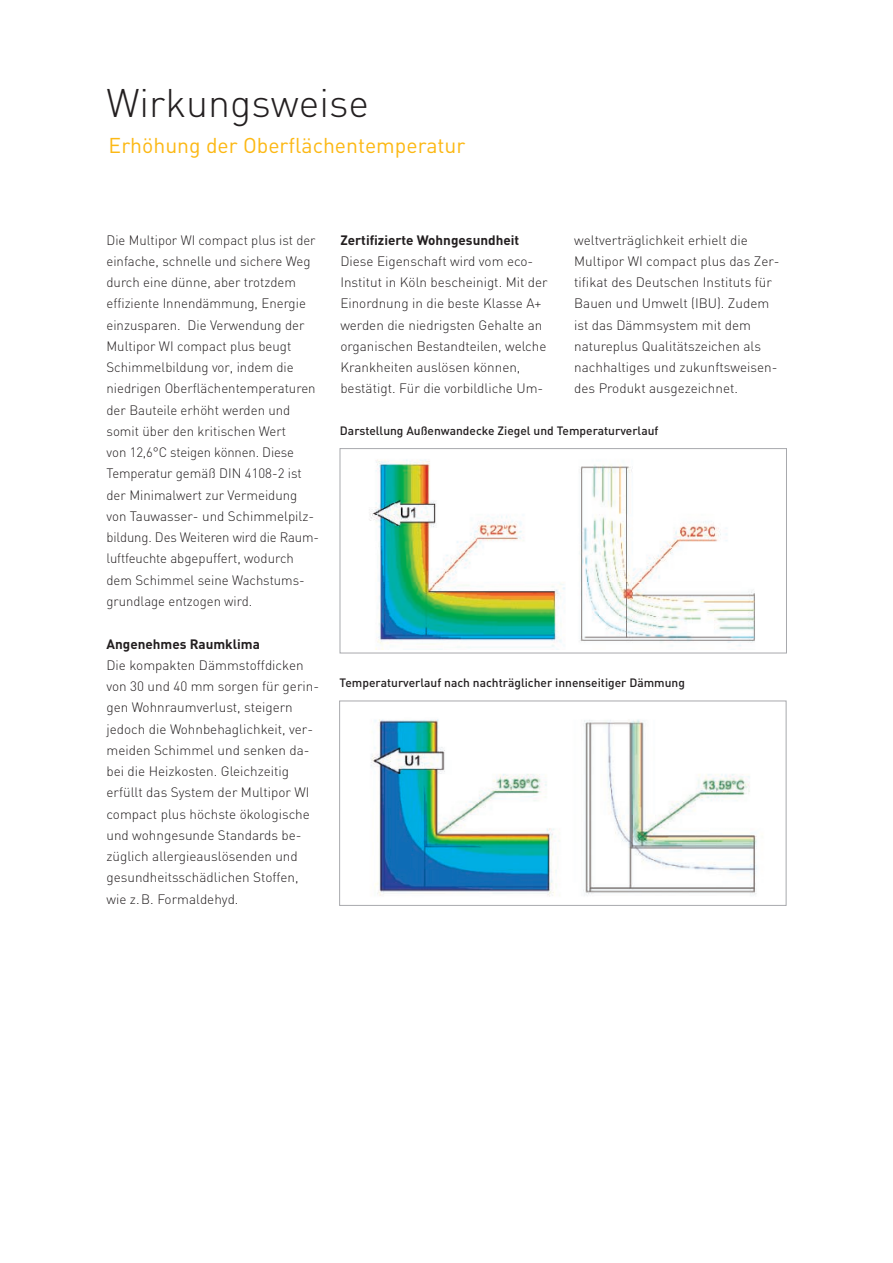
<style>
.page{position:relative;width:893px;height:1263px;background:#fff}
.page>*{position:absolute;margin:0;border:0;box-sizing:border-box;transform-origin:0 0}
.t1{font:300 39.45px "DIN";color:#231f20}
.t2{font:21.15px "DIN";color:#fcb814}
.t3{font:300 13.5px/21.3px "DIN";color:#231f20}
.t4{font:700 13.5px "DIN";color:#231f20}
.t5{font:500 12px "DIN";color:#231f20}
</style>
<div class="page">
<img style="left:369px;top:459px;width:386px;height:190px">
<div style="left:340px;top:448px;width:447px;height:205px;border:1px solid #a8a9ad"></div>
<img style="left:371px;top:719px;width:386px;height:177px">
<div style="left:339px;top:701px;width:447px;height:205px;border:1px solid #a8a9ad"></div>
<h1 class="t1" style="left:106px;top:78px;width:264px">Wirkungsweise</h1>
<h2 class="t2" style="left:109px;top:132px;width:358px">Erhöhung der Oberflächentemperatur</h2>
<p class="t3" style="left:106px;top:229px;width:214px">Die Multipor WI compact plus ist der einfache, schnelle und sichere Weg durch eine dünne, aber trotzdem effiziente Innendämmung, Energie einzusparen. Die Verwendung der<br>Multipor WI compact plus beugt<br>Schimmelbildung vor, indem die niedrigen Oberflächentemperaturen der Bauteile erhöht werden und somit über den kritischen Wert<br>von 12,6°C steigen können. Diese<br>Temperatur gemäß DIN 4108-2 ist der Minimalwert zur Vermeidung von Tauwasser- und Schimmelpilz&shy;bildung. Des Weiteren wird die Raum&shy;luftfeuchte abgepuffert, wodurch dem Schimmel seine Wachstums&shy;grund lage entzogen wird.</p>
<p class="t4" style="left:106px;top:635px;width:155px">Angenehmes Raumklima</p>
<p class="t3" style="left:106px;top:654px;width:214px">Die kompakten Dämmstoffdicken von 30 und 40 mm sorgen für gerin&shy;gen Wohnraumverlust, steigern jedoch die Wohnbehaglichkeit, ver&shy;meiden Schimmel und senken da&shy;bei die Heizkosten. Gleichzeitig erfüllt das System der Multipor WI compact plus höchste ökologische und wohngesunde Standards be&shy;züglich allergieauslösenden und gesundheitsschädlichen Stoffen, wie z. B. Formaldehyd.</p>
<p class="t4" style="left:340px;top:231px;width:180px">Zertifizierte Wohngesundheit</p>
<p class="t3" style="left:340px;top:250px;width:209px">Diese Eigenschaft wird vom eco-Institut in Köln bescheinigt. Mit der Einordnung in die beste Klasse A+ werden die niedrigsten Gehalte an organischen Bestandteilen, welche Krankheiten auslösen können, bestätigt. Für die vorbildliche Um-</p>
<p class="t3" style="left:574px;top:229px;width:207px">weltverträglichkeit erhielt die<br>Multipor WI compact plus das Zer&shy;tifikat des Deutschen Instituts für<br>Bauen und Umwelt (IBU). Zudem ist das Dämmsystem mit dem natureplus Quali täts zeichen als nachhaltiges und zu kunfts weisen&shy;des Produkt aus gezeichnet.</p>
<p class="t5" style="left:340px;top:423px;width:320px">Darstellung Außenwandecke Ziegel und Temperaturverlauf</p>
<p class="t5" style="left:340px;top:675px;width:347px">Temperaturverlauf nach nachträglicher innenseitiger Dämmung</p>
</div>
